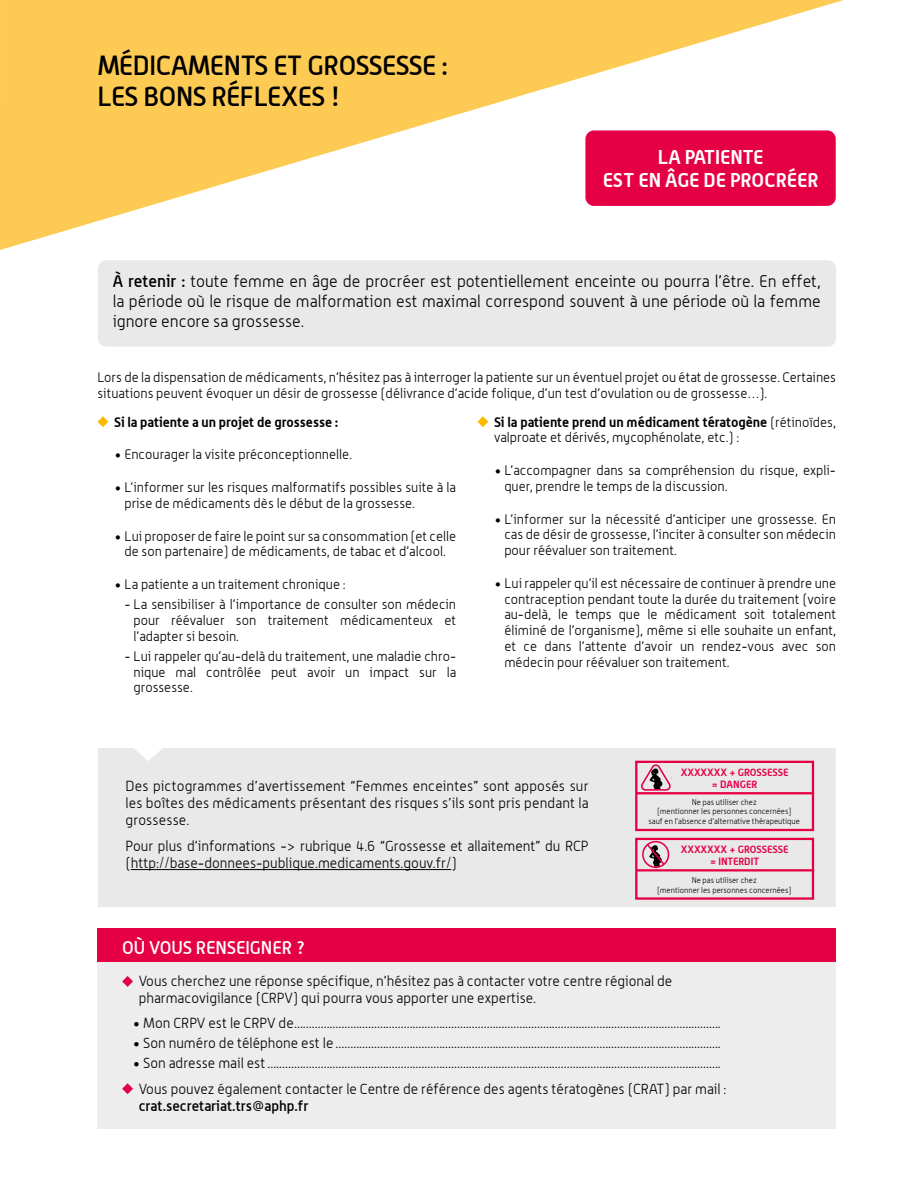
<style>
.page{position:relative;width:910px;height:1191px;background:#fff}
.page>*{position:absolute;margin:0;border:0;box-sizing:border-box;transform-origin:0 0}
.t1{font:500 27px/30px "Alwyn";letter-spacing:-.01em;color:#000}
.t2{font:700 19.5px "Alwyn";color:#fff}
.t3{font:500 18px "Alwyn";color:#fff}
.t4{font:300 16.5px/19.8px "Alwyn";color:#000;text-align:justify}
.t5{font:300 14.25px/17.1px "Alwyn";color:#000}
.t6{font:300 13.5px/15.8px "Alwyn";color:#000}
.t7{font:700 13.5px "Alwyn";color:#000}
.t8{font:700 10.35px "Alwyn";color:#e50046}
.t9{font:300 7.95px "Alwyn";color:#000}
.s1{font-weight:500}
.s2{font-weight:700}
</style>
<div class="page">
<div style="left:98px;top:260px;width:738px;height:87px;background:#e9e9e9;border-radius:9px"></div>
<div style="left:97px;top:962px;width:739px;height:166px;background:#ededed"></div>
<svg style="left:0;top:0;width:844px;height:250px;fill:#fdcb53"></svg>
<div style="left:98px;top:748px;width:738px;height:159px;background:#e9e9e9"></div>
<hr style="left:131px;top:869px;width:320px;height:1px;background:#000">
<svg style="left:97px;top:416px;width:11px;height:11px"></svg>
<svg style="left:477px;top:416px;width:11px;height:11px"></svg>
<div style="left:97px;top:928px;width:739px;height:34px;background:#e50046"></div>
<div style="left:585px;top:130px;width:251px;height:76px;background:#e50046;border-radius:9px"></div>
<div style="left:635px;top:760px;width:179px;height:71px;border:2px solid #e50046"></div>
<hr style="left:636px;top:792px;width:178px;height:2px;background:#e50046">
<svg style="left:639px;top:762px;width:32px;height:29px"></svg>
<div style="left:635px;top:837px;width:179px;height:62px;border:2px solid #e50046"></div>
<hr style="left:636px;top:869px;width:178px;height:2px;background:#e50046">
<div style="left:642px;top:841px;width:27px;height:27px;border:2px solid #e50046;border-radius:50%"></div>
<svg style="left:641px;top:839px;width:25px;height:28px"></svg>
<svg style="left:122px;top:976px;width:11px;height:11px"></svg>
<svg style="left:122px;top:1083px;width:11px;height:11px"></svg>
<p class="t1" style="left:97px;top:50px;width:352px">MÉDICAMENTS ET GROSSESSE :<br>LES BONS RÉFLEXES !</p>
<p class="t2" style="left:658px;top:144px;width:107px">LA PATIENTE</p>
<p class="t2" style="left:603px;top:168px;width:217px">EST EN ÂGE DE PROCRÉER</p>
<p class="t4" style="left:113px;top:271px;width:710px"><span class="s1">À retenir :</span> toute femme en âge de procréer est potentiellement enceinte ou pourra l’être. En effet, la période où le risque de malformation est maximal correspond souvent à une période où la femme ignore encore sa grossesse.</p>
<p class="t6" style="left:97px;top:369px;width:740px">Lors de la dispensation de médicaments, n’hésitez pas à interroger la patiente sur un éventuel projet ou état de grossesse. Certaines situations peuvent évoquer un désir de grossesse (délivrance d’acide folique, d’un test d’ovulation ou de grossesse…).</p>
<p class="t7" style="left:114px;top:413px;width:226px">Si la patiente a un projet de grossesse :</p>
<p class="t6" style="left:115px;top:446px;width:239px">• Encourager la visite préconceptionnelle.</p>
<p class="t6" style="left:124px;top:479px;width:333px;text-indent:-10px">• L’informer sur les risques malformatifs possibles suite à la prise de médicaments dès le début de la grossesse.</p>
<p class="t6" style="left:115px;top:528px;width:343px;text-align:center">• Lui proposer de faire le point sur sa consommation (et celle de son partenaire) de médicaments, de tabac et d’alcool.</p>
<p class="t6" style="left:115px;top:576px;width:233px">• La patiente a un traitement chronique :</p>
<p class="t6" style="left:133px;top:596px;width:324px;text-align:justify;text-indent:-9px">- La sensibiliser à l’importance de consulter son médecin pour réévaluer son traitement médicamenteux et l’adapter si besoin.</p>
<p class="t6" style="left:133px;top:648px;width:324px;text-align:justify;text-indent:-9px">- Lui rappeler qu’au-delà du traitement, une maladie chro&shy;nique mal contrôlée peut avoir un impact sur la grossesse.</p>
<p class="t6" style="left:494px;top:414px;width:344px"><span class="s2">Si la patiente prend un médicament tératogène</span> (rétinoïdes, valproate et dérivés, mycophénolate, etc.) :</p>
<p class="t6" style="left:504px;top:462px;width:333px;text-indent:-10px">• L’accompagner dans sa compréhension du risque, expli&shy;quer, prendre le temps de la discussion.</p>
<p class="t6" style="left:504px;top:511px;width:333px;text-align:justify;text-indent:-10px">• L’informer sur la nécessité d’anticiper une grossesse. En cas de désir de grossesse, l’inciter à consulter son médecin pour réévaluer son traitement.</p>
<p class="t6" style="left:504px;top:575px;width:333px;text-align:justify;text-indent:-10px">• Lui rappeler qu’il est nécessaire de continuer à prendre une contraception pendant toute la durée du traitement (voire au-delà, le temps que le médicament soit totalement éliminé de l’organisme), même si elle souhaite un enfant, et ce dans l’attente d’avoir un rendez-vous avec son médecin pour réévaluer son traitement.</p>
<p class="t5" style="left:126px;top:777px;width:464px;text-align:justify">Des pictogrammes d’avertissement “Femmes enceintes” sont apposés sur les boîtes des médicaments présentant des risques s’ils sont pris pendant la grossesse.</p>
<p class="t5" style="left:126px;top:837px;width:464px">Pour plus d’informations -&gt; rubrique 4.6 “Grossesse et allaitement” du RCP (http://base-donnees-publique.medicaments.gouv.fr/)</p>
<p class="t3" style="left:122px;top:936px;width:185px">OÙ VOUS RENSEIGNER ?</p>
<p class="t8" style="left:681px;top:766px;width:109px">XXXXXXX + GROSSESSE</p>
<p class="t8" style="left:712px;top:777px;width:47px">= DANGER</p>
<p class="t9" style="left:692px;top:798px;width:67px">Ne pas utiliser chez</p>
<p class="t9" style="left:657px;top:807px;width:136px">[mentionner les personnes concernées]</p>
<p class="t9" style="left:648px;top:816px;width:153px">sauf en l’absence d’alternative thérapeutique</p>
<p class="t8" style="left:681px;top:843px;width:109px">XXXXXXX + GROSSESSE</p>
<p class="t8" style="left:710px;top:854px;width:51px">= INTERDIT</p>
<p class="t9" style="left:692px;top:876px;width:67px">Ne pas utiliser chez</p>
<p class="t9" style="left:657px;top:885px;width:136px">[mentionner les personnes concernées]</p>
<p class="t5" style="left:139px;top:972px;width:535px">Vous cherchez une réponse spécifique, n’hésitez pas à contacter votre centre régional de pharmacovigilance (CRPV) qui pourra vous apporter une expertise.</p>
<p class="t5" style="left:133px;top:1014px;width:590px">• Mon CRPV est le CRPV de................................................................................................................................................</p>
<p class="t5" style="left:133px;top:1034px;width:590px">• Son numéro de téléphone est le ..................................................................................................................................</p>
<p class="t5" style="left:133px;top:1054px;width:590px">• Son adresse mail est.........................................................................................................................................................</p>
<p class="t5" style="left:139px;top:1079px;width:589px">Vous pouvez également contacter le Centre de référence des agents tératogènes (CRAT) par mail : <span class="s1">crat.secretariat.trs@aphp.fr</span></p>
</div>
